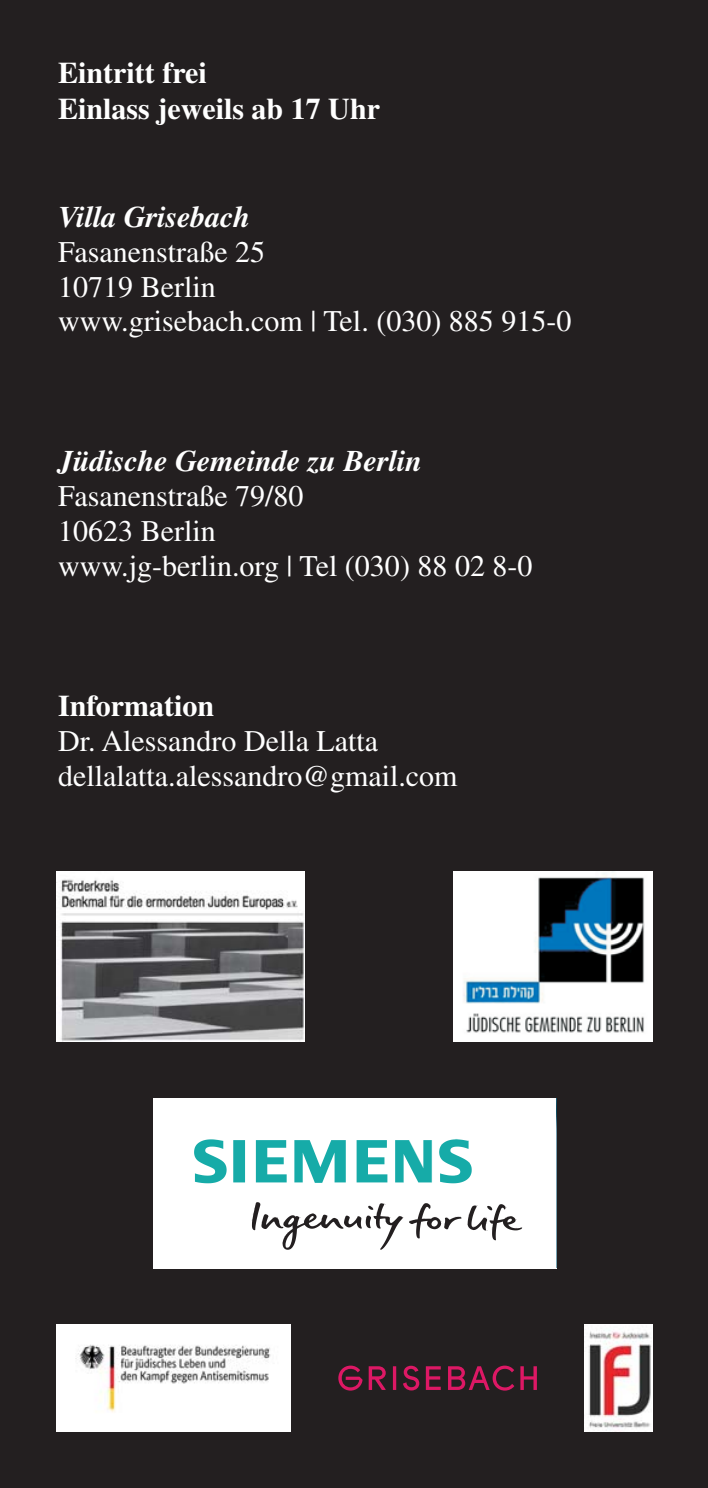
<style>
.page{position:relative;width:708px;height:1488px;background:#fff}
.page>*{position:absolute;margin:0;border:0;box-sizing:border-box;transform-origin:0 0}
.t1{font:30px/34.8px "Times";color:#fff}
.t2{font:700 30px/36px "Times";color:#fff}
.t3{font:italic 700 30px "Times";color:#fff}
</style>
<div class="page">
<div style="left:0;top:0;width:707px;height:1487px;background:#231f20"></div>
<img style="left:57px;top:871px;width:248px;height:170px">
<img style="left:584px;top:1325px;width:68px;height:106px">
<img style="left:453px;top:871px;width:199px;height:170px">
<svg style="left:338px;top:1365px;width:199px;height:25px"></svg>
<img style="left:57px;top:1325px;width:234px;height:106px">
<div style="left:153px;top:1098px;width:403px;height:170px;background:#fff"></div>
<svg style="left:252px;top:1202px;width:270px;height:47px"></svg>
<img style="left:556px;top:1098px;width:1px;height:170px">
<svg style="left:194px;top:1139px;width:277px;height:44px"></svg>
<p class="t2" style="left:58px;top:58px;width:323px">Eintritt frei<br>Einlass jeweils ab 17 Uhr</p>
<p class="t3" style="left:58px;top:206px;width:193px">Villa Grisebach</p>
<p class="t1" style="left:58px;top:237px;width:514px">Fasanenstraße 25<br>10719 Berlin<br>www.grisebach.com | Tel. (030) 885 915-0</p>
<p class="t3" style="left:58px;top:450px;width:365px">Jüdische Gemeinde zu Berlin</p>
<p class="t1" style="left:58px;top:481px;width:476px">Fasanenstraße 79/80<br>10623 Berlin<br>www.jg-berlin.org | Tel (030) 88 02 8-0</p>
<p class="t2" style="left:58px;top:691px;width:157px">Information</p>
<p class="t1" style="left:58px;top:726px;width:401px">Dr. Alessandro Della Latta dellalatta.alessandro@gmail.com</p>
</div>
